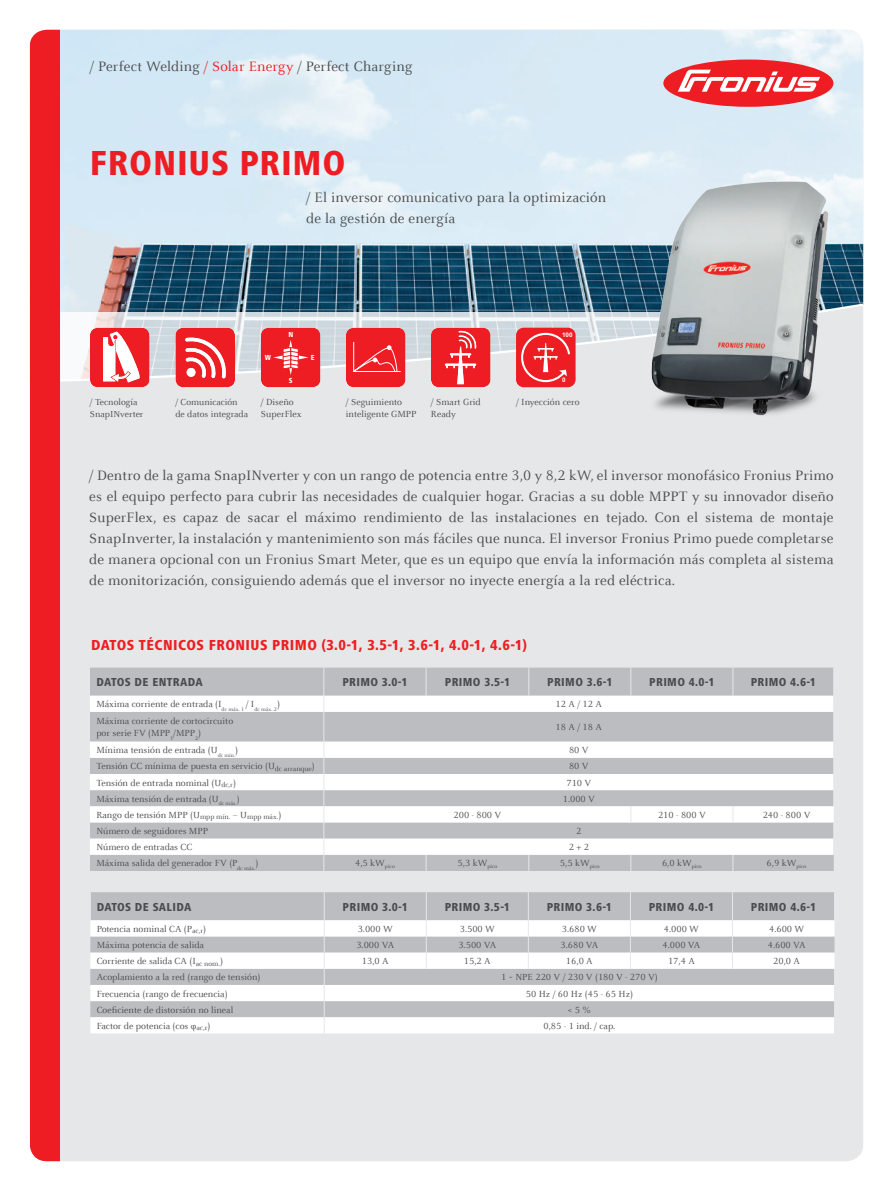
<style>
.page{position:relative;width:893px;height:1191px;background:#fff}
.page>*{position:absolute;margin:0;border:0;box-sizing:border-box;transform-origin:0 0}
.t1{font:800 condensed 36px "Frutiger Next LTW1 G";letter-spacing:.02em;color:#ee1d23}
.t2{font:15px/21px "Celeste Offc Pro";letter-spacing:.01em;color:#4b4c4d;text-align:justify}
.t3{font:800 condensed 15px "Frutiger Next LTW1 G";letter-spacing:.03em;color:#ee1d23}
.t4{font:800 condensed 12px "Frutiger Next LTW1 G";letter-spacing:.03em;color:#4b4c4d}
.t5{font:9.75px/12px "Celeste Offc Pro";color:#4b4c4d}
.t6{font:9.6px/12px "Celeste Offc Pro";color:#4b4c4d}
.t7{font:800 condensed 7.5px "Frutiger Next LTW1 G";color:#fff}
.t8{font:700 6.3px "Arial";color:#fff}
.s1{color:#ee1d23}
</style>
<div class="page">
<div style="left:30px;top:30px;width:833px;height:1131px;background:#e6e7e9;border-radius:17px"></div>
<svg style="left:60px;top:30px;width:803px;height:353px"></svg>
<img style="left:637px;top:162px;width:203px;height:254px">
<div style="left:663px;top:60px;width:170px;height:47px;background:#ee1d23;border-radius:50%"></div>
<svg style="left:678px;top:70px;width:142px;height:22px"></svg>
<svg style="left:90px;top:328px;width:59px;height:59px;background:#f2696d"></svg>
<svg style="left:175px;top:328px;width:60px;height:59px;background:#ef484d"></svg>
<svg style="left:261px;top:328px;width:59px;height:59px;background:#ee2f35"></svg>
<svg style="left:346px;top:328px;width:59px;height:59px;background:#ee292e"></svg>
<hr style="left:354px;top:371px;width:47px;height:1px;background:#fff">
<hr style="left:353px;top:342px;width:1px;height:30px;background:#fff">
<svg style="left:431px;top:328px;width:59px;height:59px;background:#ef393e"></svg>
<div style="left:516px;top:328px;width:60px;height:59px;background:#ee1d23;border-radius:8px"></div>
<svg style="left:521px;top:332px;width:49px;height:51px"></svg>
<div style="left:30px;top:30px;width:30px;height:1131px;background:#ee1d23"></div>
<div style="left:90px;top:667px;width:744px;height:204px;background:#bcbdc0"></div>
<svg style="left:90px;top:695px;width:744px;height:159px;background:#dedee0"></svg>
<svg style="left:426px;top:667px;width:1px;height:28px"></svg>
<svg style="left:528px;top:667px;width:1px;height:28px"></svg>
<svg style="left:630px;top:667px;width:1px;height:28px"></svg>
<svg style="left:732px;top:667px;width:1px;height:28px"></svg>
<svg style="left:833px;top:667px;width:1px;height:139px"></svg>
<svg style="left:630px;top:806px;width:1px;height:16px"></svg>
<svg style="left:732px;top:806px;width:1px;height:16px"></svg>
<svg style="left:833px;top:822px;width:1px;height:32px"></svg>
<svg style="left:426px;top:854px;width:1px;height:17px"></svg>
<svg style="left:528px;top:854px;width:1px;height:17px"></svg>
<svg style="left:630px;top:854px;width:1px;height:17px"></svg>
<svg style="left:732px;top:854px;width:1px;height:17px"></svg>
<svg style="left:323px;top:667px;width:1px;height:204px"></svg>
<div style="left:91px;top:892px;width:743px;height:28px;background:#bcbdc0"></div>
<svg style="left:90px;top:920px;width:744px;height:113px;background:#e2e2e4"></svg>
<svg style="left:426px;top:892px;width:1px;height:76px"></svg>
<svg style="left:528px;top:892px;width:1px;height:76px"></svg>
<svg style="left:630px;top:892px;width:1px;height:76px"></svg>
<svg style="left:732px;top:892px;width:1px;height:76px"></svg>
<svg style="left:324px;top:892px;width:1px;height:141px"></svg>
<h2 class="t2" style="left:90px;top:55px;width:324px">/ Perfect Welding <span class="s1">/ Solar Energy</span> / Perfect Charging</h2>
<h1 class="t1" style="left:90px;top:142px;width:257px">FRONIUS PRIMO</h1>
<h2 class="t2" style="left:306px;top:186px;width:301px">/ El inversor comunicativo para la optimización de la gestión de energía</h2>
<p class="t7" style="left:288px;top:330px;width:6px">N</p>
<p class="t8" style="left:562px;top:331px;width:12px">100</p>
<p class="t7" style="left:265px;top:353px;width:8px">W</p>
<p class="t7" style="left:311px;top:353px;width:5px">E</p>
<p class="t7" style="left:289px;top:377px;width:5px">S</p>
<p class="t8" style="left:562px;top:376px;width:5px">0</p>
<p class="t6" style="left:90px;top:395px;width:55px">/ Tecnología<br>SnapINverter</p>
<p class="t6" style="left:175px;top:395px;width:74px">/ Comunicación de datos integrada</p>
<p class="t5" style="left:261px;top:395px;width:42px">/ Diseño<br>SuperFlex</p>
<p class="t5" style="left:346px;top:395px;width:72px">/ Seguimiento inteligente GMPP</p>
<p class="t5" style="left:431px;top:395px;width:51px">/ Smart Grid<br>Ready</p>
<p class="t5" style="left:516px;top:395px;width:65px">/ Inyección cero</p>
<p class="t2" style="left:89px;top:465px;width:746px">/ Dentro de la gama SnapINverter y con un rango de potencia entre 3,0 y 8,2 kW, el inversor monofásico Fronius Primo es el equipo perfecto para cubrir las necesidades de cualquier hogar. Gracias a su doble MPPT y su innovador diseño SuperFlex, es capaz de sacar el máximo rendimiento de las instalaciones en tejado. Con el sistema de montaje SnapInverter, la instalación y mantenimiento son más fáciles que nunca. El inversor Fronius Primo puede completarse de manera opcional con un Fronius Smart Meter, que es un equipo que envía la información más completa al sistema de monitorización, consiguiendo además que el inversor no inyecte energía a la red eléctrica.</p>
<h2 class="t3" style="left:91px;top:636px;width:437px">DATOS TÉCNICOS FRONIUS PRIMO (3.0-1, 3.5-1, 3.6-1, 4.0-1, 4.6-1)</h2>
<p class="t4" style="left:96px;top:675px;width:108px">DATOS DE ENTRADA</p>
<p class="t4" style="left:342px;top:675px;width:67px">PRIMO 3.0-1</p>
<p class="t4" style="left:445px;top:675px;width:67px">PRIMO 3.5-1</p>
<p class="t4" style="left:547px;top:675px;width:67px">PRIMO 3.6-1</p>
<p class="t4" style="left:649px;top:675px;width:67px">PRIMO 4.0-1</p>
<p class="t4" style="left:751px;top:675px;width:67px">PRIMO 4.6-1</p>
<p class="t5" style="left:96px;top:698px;width:185px">Máxima corriente de entrada (I<sub>dc</sub> <sub>máx.</sub> <sub>1</sub> / I<sub>dc</sub> <sub>máx.</sub> <sub>2</sub>)</p>
<p class="t5" style="left:556px;top:698px;width:48px">12 A / 12 A</p>
<p class="t5" style="left:96px;top:715px;width:138px">Máxima corriente de cortocircuito por serie FV (MPP<sub>1</sub>/MPP<sub>2</sub>)</p>
<p class="t5" style="left:556px;top:721px;width:48px">18 A / 18 A</p>
<p class="t5" style="left:96px;top:744px;width:143px">Mínima tensión de entrada (U<sub>dc</sub> <sub>mín.</sub>)</p>
<p class="t5" style="left:569px;top:744px;width:21px">80 V</p>
<p class="t5" style="left:96px;top:760px;width:220px">Tensión CC mínima de puesta en servicio (U<sub>dc</sub> <sub>arranque</sub>)</p>
<p class="t5" style="left:569px;top:760px;width:21px">80 V</p>
<p class="t5" style="left:96px;top:776px;width:141px">Tensión de entrada nominal (U<sub>dc,r</sub>)</p>
<p class="t5" style="left:566px;top:776px;width:26px">710 V</p>
<p class="t5" style="left:96px;top:792px;width:145px">Máxima tensión de entrada (U<sub>dc</sub> <sub>máx.</sub>)</p>
<p class="t5" style="left:563px;top:792px;width:34px">1.000 V</p>
<p class="t5" style="left:96px;top:808px;width:186px">Rango de tensión MPP (U<sub>mpp</sub> <sub>mín.</sub> – U<sub>mpp</sub> <sub>máx.</sub>)</p>
<p class="t5" style="left:453px;top:808px;width:49px">200 - 800 V</p>
<p class="t5" style="left:658px;top:808px;width:49px">210 - 800 V</p>
<p class="t5" style="left:763px;top:808px;width:49px">240 - 800 V</p>
<p class="t5" style="left:96px;top:825px;width:113px">Número de seguidores MPP</p>
<p class="t5" style="left:576px;top:825px;width:7px">2</p>
<p class="t5" style="left:96px;top:841px;width:97px">Número de entradas CC</p>
<p class="t5" style="left:569px;top:841px;width:22px">2 + 2</p>
<p class="t5" style="left:96px;top:857px;width:164px">Máxima salida del generador FV (P<sub>dc</sub> <sub>máx.</sub>)</p>
<p class="t5" style="left:355px;top:857px;width:41px">4,5 kW<sub>pico</sub></p>
<p class="t5" style="left:458px;top:857px;width:41px">5,3 kW<sub>pico</sub></p>
<p class="t5" style="left:560px;top:857px;width:41px">5,5 kW<sub>pico</sub></p>
<p class="t5" style="left:662px;top:857px;width:41px">6,0 kW<sub>pico</sub></p>
<p class="t5" style="left:767px;top:857px;width:41px">6,9 kW<sub>pico</sub></p>
<p class="t4" style="left:97px;top:899px;width:96px">DATOS DE SALIDA</p>
<p class="t4" style="left:343px;top:899px;width:67px">PRIMO 3.0-1</p>
<p class="t4" style="left:445px;top:899px;width:67px">PRIMO 3.5-1</p>
<p class="t4" style="left:547px;top:899px;width:67px">PRIMO 3.6-1</p>
<p class="t4" style="left:649px;top:899px;width:67px">PRIMO 4.0-1</p>
<p class="t4" style="left:751px;top:899px;width:67px">PRIMO 4.6-1</p>
<p class="t5" style="left:97px;top:922px;width:111px">Potencia nominal CA (P<sub>ac,r</sub>)</p>
<p class="t5" style="left:358px;top:922px;width:37px">3.000 W</p>
<p class="t5" style="left:460px;top:922px;width:37px">3.500 W</p>
<p class="t5" style="left:562px;top:922px;width:37px">3.680 W</p>
<p class="t5" style="left:664px;top:922px;width:37px">4.000 W</p>
<p class="t5" style="left:769px;top:922px;width:37px">4.600 W</p>
<p class="t5" style="left:97px;top:939px;width:109px">Máxima potencia de salida</p>
<p class="t5" style="left:356px;top:939px;width:39px">3.000 VA</p>
<p class="t5" style="left:458px;top:939px;width:39px">3.500 VA</p>
<p class="t5" style="left:560px;top:939px;width:39px">3.680 VA</p>
<p class="t5" style="left:662px;top:939px;width:39px">4.000 VA</p>
<p class="t5" style="left:768px;top:939px;width:39px">4.600 VA</p>
<p class="t5" style="left:97px;top:955px;width:128px">Corriente de salida CA (I<sub>ac</sub> <sub>nom.</sub>)</p>
<p class="t5" style="left:362px;top:955px;width:28px">13,0 A</p>
<p class="t5" style="left:464px;top:955px;width:28px">15,2 A</p>
<p class="t5" style="left:566px;top:955px;width:28px">16,0 A</p>
<p class="t5" style="left:668px;top:955px;width:28px">17,4 A</p>
<p class="t5" style="left:773px;top:955px;width:28px">20,0 A</p>
<p class="t5" style="left:97px;top:971px;width:165px">Acoplamiento a la red (rango de tensión)</p>
<p class="t5" style="left:501px;top:971px;width:158px">1 ~ NPE 220 V / 230 V (180 V - 270 V)</p>
<p class="t5" style="left:97px;top:987px;width:132px">Frecuencia (rango de frecuencia)</p>
<p class="t5" style="left:526px;top:987px;width:109px">50 Hz / 60 Hz (45 - 65 Hz)</p>
<p class="t5" style="left:97px;top:1003px;width:138px">Coeficiente de distorsión no lineal</p>
<p class="t5" style="left:568px;top:1003px;width:25px">&lt; 5 %</p>
<p class="t5" style="left:97px;top:1019px;width:115px">Factor de potencia (cos φ<sub>ac,r</sub>)</p>
<p class="t5" style="left:543px;top:1019px;width:73px">0,85 - 1 ind. / cap.</p>
</div>
